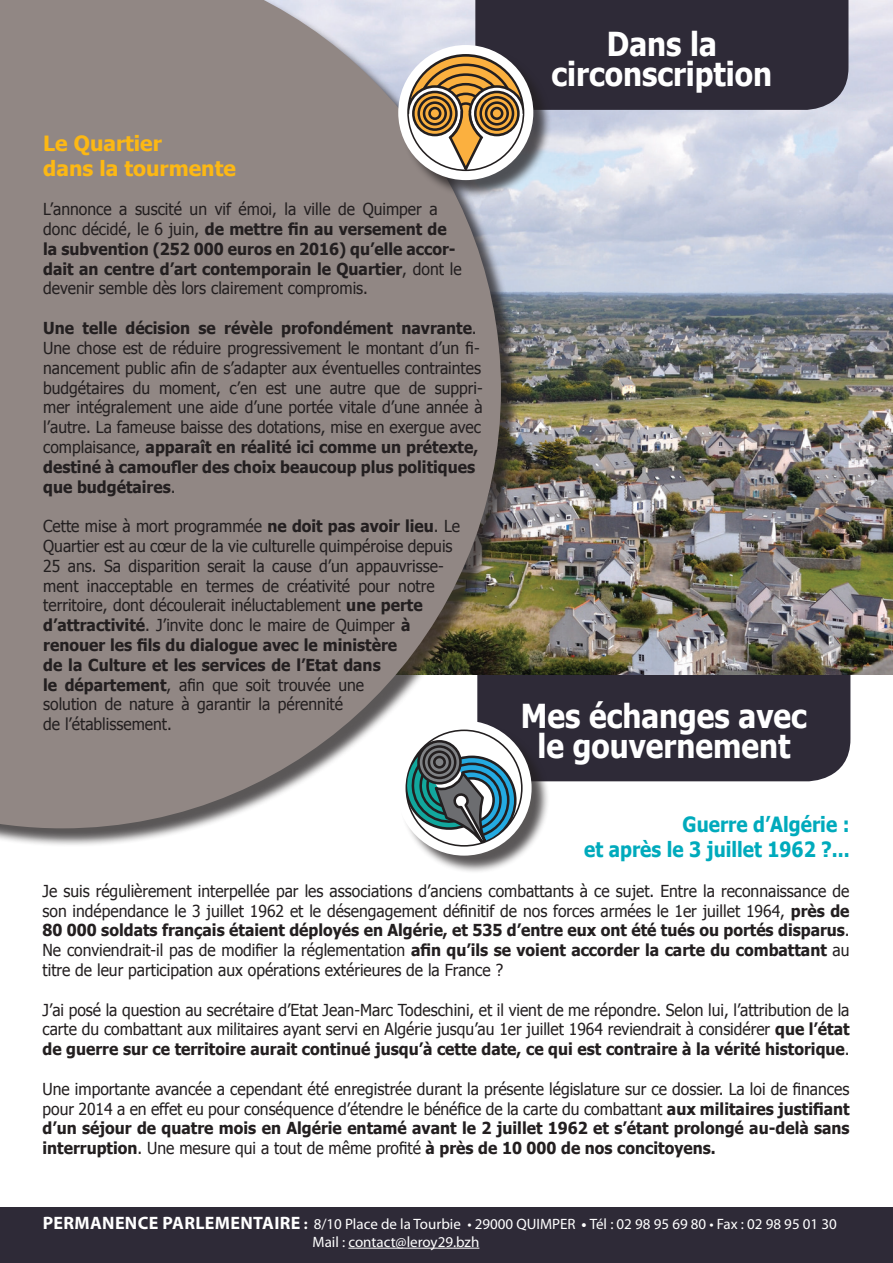
<style>
.page{position:relative;width:893px;height:1263px;background:#fff}
.page>*{position:absolute;margin:0;border:0;box-sizing:border-box;transform-origin:0 0}
.t1{font:700 33px "Tahoma";color:#fff;scale:.9 1}
.t2{font:700 21px "Tahoma";color:#00aabc;scale:.9 1}
.t3{font:700 21px "Tahoma";color:#fcb814}
.t4{font:16.5px/19.8px "Tahoma";color:#231f20;scale:.95 1}
.t5{font:700 16.5px/19.8px "Tahoma";color:#231f20;text-align:justify;scale:.95 1}
.t6{font:15px "Myriad Pro";color:#fff}
.s1{font-weight:700}
.s2{font-weight:400}
.s3{font-weight:700;font-size:18px}
</style>
<div class="page">
<div style="left:477px;top:592px;width:373px;height:189px;background:#2e2a37;border-radius:43px"></div>
<div style="left:399px;top:723px;width:151px;height:151px;background:#231f20;opacity:.75"></div>
<svg style="left:405px;top:728px;width:119px;height:120px"></svg>
<div style="left:397px;top:720px;width:135px;height:136px;border:9px solid #fff;border-radius:50%"></div>
<img style="left:519px;top:0;width:374px;height:674px">
<div style="left:0;top:0;width:519px;height:847px;background:#231f20;opacity:.75"></div>
<svg style="left:0;top:0;width:501px;height:828px;background:#938b88"></svg>
<div style="left:400px;top:47px;width:152px;height:151px;background:#231f20;opacity:.75"></div>
<svg style="left:406px;top:0;width:442px;height:172px;background:#7b777b"></svg>
<div style="left:398px;top:45px;width:135px;height:135px;border:9px solid #fff;border-radius:50%"></div>
<div style="left:0;top:1208px;width:893px;height:55px;background:#2e2a37"></div>
<hr style="left:348px;top:1248px;width:131px;height:1px;background:#fff">
<p class="t3" style="left:43px;top:128px;width:120px">Le Quartier</p>
<p class="t3" style="left:43px;top:154px;width:194px">dans la tourmente</p>
<p class="t4" style="left:43px;top:199px;width:442px">L’annonce a suscité un vif émoi, la ville de Quimper a donc décidé, le 6 juin, <span class="s1">de mettre fin au versement de la subvention (252 000 euros en 2016) qu’elle accor&shy;dait an centre d’art contemporain le Quartier</span>, dont le devenir semble dès lors clairement compromis.</p>
<p class="t4" style="left:43px;top:317px;width:464px"><span class="s1">Une telle décision se révèle profondément navrante</span>.<br>Une chose est de réduire progressivement le montant d’un fi&shy;nancement public afin de s’adapter aux éventuelles contraintes budgétaires du moment, c’en est une autre que de suppri&shy;mer intégralement une aide d’une portée vitale d’une année à l’autre. La fameuse baisse des dotations, mise en exergue avec complaisance, <span class="s1">apparaît en réalité ici comme un prétexte, destiné à camoufler des choix beaucoup plus politiques que budgétaires</span>.</p>
<p class="t4" style="left:43px;top:515px;width:440px">Cette mise à mort programmée <span class="s1">ne doit pas avoir lieu</span>. Le Quartier est au cœur de la vie culturelle quimpéroise depuis 25 ans. Sa disparition serait la cause d’un appauvrisse&shy;ment inacceptable en termes de créativité pour notre territoire, dont découlerait inéluctablement <span class="s1">une perte d’attractivité</span>. J’invite donc le maire de Quimper <span class="s1">à renouer les fils du dialogue avec le ministère<br>de la Culture et les services de l’Etat dans<br>le département</span>, afin que soit trouvée une<br>solution de nature à garantir la pérennité<br>de l’établissement.</p>
<p class="t1" style="left:607px;top:21px;width:124px">Dans la</p>
<p class="t1" style="left:552px;top:51px;width:247px">circonscription</p>
<p class="t1" style="left:521px;top:693px;width:319px">Mes échanges avec</p>
<p class="t1" style="left:537px;top:723px;width:283px">le gouvernement</p>
<p class="t2" style="left:683px;top:810px;width:187px">Guerre d’Algérie :</p>
<p class="t2" style="left:584px;top:835px;width:296px">et après le 3 juillet 1962 ?...</p>
<p class="t4" style="left:43px;top:880px;width:851px">Je suis régulièrement interpellée par les associations d’anciens combattants à ce sujet. Entre la reconnaissance de son indépendance le 3 juillet 1962 et le désengagement définitif de nos forces armées le 1er juillet 1964, <span class="s1">près de</span></p>
<p class="t5" style="left:43px;top:919px;width:851px">80 000 soldats français étaient déployés en Algérie, et 535 d’entre eux ont été tués ou portés disparus<span class="s2">.<br>Ne conviendrait-il pas de modifier la réglementation</span> afin qu’ils se voient accorder la carte du combattant <span class="s2">au titre de leur participation aux opérations extérieures de la France ?</span></p>
<p class="t4" style="left:43px;top:999px;width:851px;text-align:justify">J’ai posé la question au secrétaire d’Etat Jean-Marc Todeschini, et il vient de me répondre. Selon lui, l’attribution de la carte du combattant aux militaires ayant servi en Algérie jusqu’au 1er juillet 1964 reviendrait à considérer <span class="s1">que l’état de guerre sur ce territoire aurait continué jusqu’à cette date, ce qui est contraire à la vérité historique</span>.</p>
<p class="t4" style="left:43px;top:1078px;width:851px;text-align:justify">Une importante avancée a cependant été enregistrée durant la présente législature sur ce dossier. La loi de finances pour 2014 a en effet eu pour conséquence d’étendre le bénéfice de la carte du combattant <span class="s1">aux militaires justifiant d’un séjour de quatre mois en Algérie entamé avant le 2 juillet 1962 et s’étant prolongé au-delà sans interruption</span>. Une mesure qui a tout de même profité <span class="s1">à près de 10 000 de nos concitoyens.</span></p>
<p class="t6" style="left:43px;top:1214px;width:796px"><span class="s3">PERMANENCE PARLEMENTAIRE</span> <span class="s1">:</span> 8/10 Place de la Tourbie • 29000 QUIMPER <span class="s1">•</span> Tél : 02 98 95 69 80 • Fax : 02 98 95 01 30</p>
<p class="t6" style="left:313px;top:1232px;width:168px">Mail : contact@leroy29.bzh</p>
</div>
